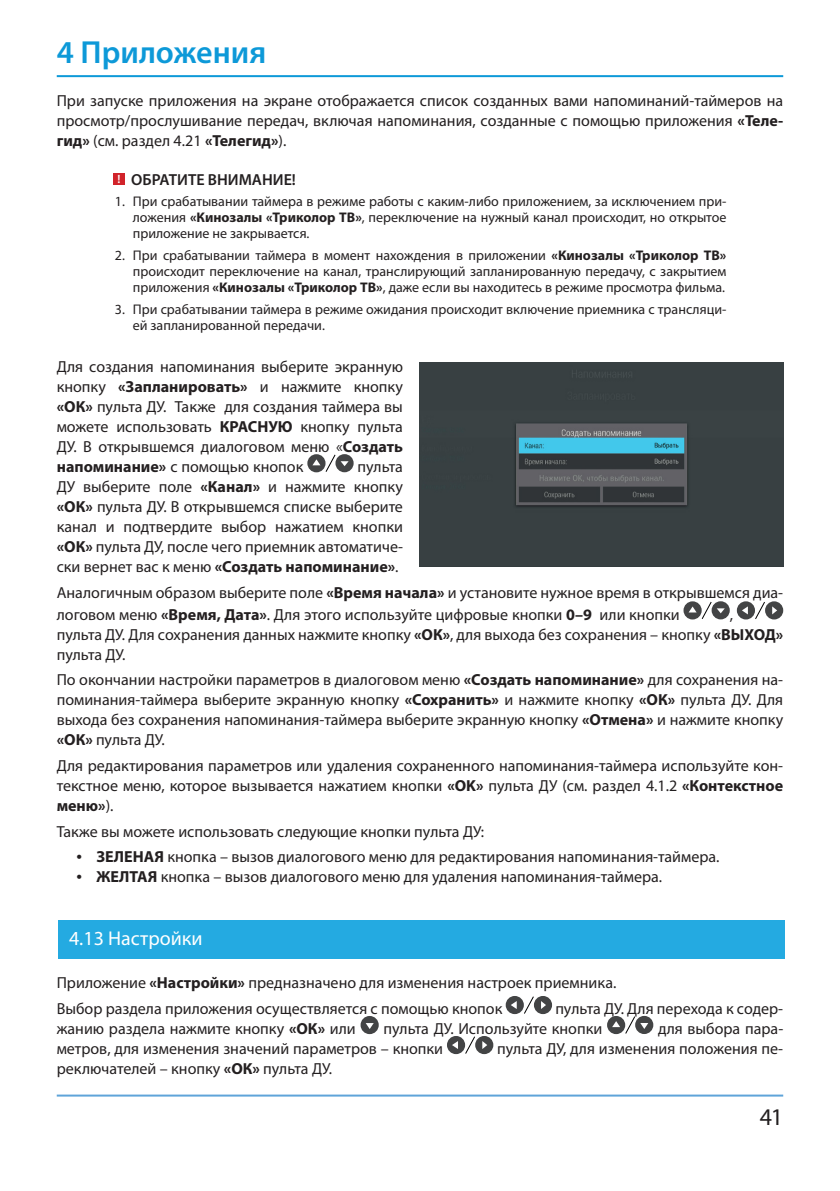
<style>
.page{position:relative;width:840px;height:1191px;background:#fff}
.page>*{position:absolute;margin:0;border:0;box-sizing:border-box;transform-origin:0 0}
.Заголовок{font:600 32px "Myriad Pro";color:#0d99d8}
.t1{font:24px "Myriad Pro";color:#231f20}
.Под_раздел{font:20px "Myriad Pro";color:#fff}
.Основной_текст{font:16px/20px "Myriad Pro";color:#231f20;text-align:justify}
.Стиль_абзаца_13{font:16px/20px "Myriad Pro";color:#231f20;text-align:justify}
.Внимание_-_Заголовок{font:600 16px "Myriad Pro";color:#231f20}
.t2{font:14px/16px "Myriad Pro";color:#231f20;text-align:justify}
.t3{font:600 12px "Myriad Pro";color:#fff}
.s1{font-weight:700}
.s2{font-size:20px}
</style>
<div class="page">
<hr style="left:57px;top:1094px;width:725px;height:2px;background:#5fa4d9">
<hr style="left:57px;top:75px;width:725px;height:2px;background:#0d99d8">
<div style="left:113px;top:173px;width:11px;height:11px;background:#d1232a"></div>
<div style="left:336px;top:455px;width:16px;height:16px;background:#434445;border-radius:50%"></div>
<div style="left:335px;top:454px;width:18px;height:18px;border:2px solid #434445;border-radius:50%"></div>
<div style="left:308px;top:455px;width:16px;height:16px;background:#434445;border-radius:50%"></div>
<div style="left:307px;top:454px;width:18px;height:18px;border:2px solid #434445;border-radius:50%"></div>
<svg style="left:312px;top:454px;width:36px;height:19px"></svg>
<div style="left:712px;top:602px;width:16px;height:16px;background:#434445;border-radius:50%"></div>
<div style="left:711px;top:601px;width:18px;height:18px;border:2px solid #434445;border-radius:50%"></div>
<div style="left:684px;top:602px;width:16px;height:16px;background:#434445;border-radius:50%"></div>
<div style="left:683px;top:601px;width:18px;height:18px;border:2px solid #434445;border-radius:50%"></div>
<svg style="left:688px;top:601px;width:36px;height:19px"></svg>
<div style="left:765px;top:602px;width:16px;height:16px;background:#434445;border-radius:50%"></div>
<div style="left:764px;top:601px;width:18px;height:18px;border:2px solid #434445;border-radius:50%"></div>
<svg style="left:772px;top:606px;width:4px;height:8px"></svg>
<svg style="left:753px;top:602px;width:12px;height:17px"></svg>
<div style="left:737px;top:602px;width:16px;height:16px;background:#434445;border-radius:50%"></div>
<div style="left:736px;top:601px;width:18px;height:18px;border:2px solid #434445;border-radius:50%"></div>
<svg style="left:742px;top:607px;width:5px;height:7px"></svg>
<img style="left:420px;top:363px;width:362px;height:204px">
<div style="left:58px;top:920px;width:726px;height:38px;background:#24aae1"></div>
<div style="left:534px;top:997px;width:16px;height:16px;background:#434445;border-radius:50%"></div>
<div style="left:533px;top:996px;width:18px;height:18px;border:2px solid #434445;border-radius:50%"></div>
<svg style="left:541px;top:1001px;width:4px;height:8px"></svg>
<svg style="left:522px;top:996px;width:12px;height:18px"></svg>
<div style="left:506px;top:997px;width:16px;height:16px;background:#434445;border-radius:50%"></div>
<div style="left:505px;top:996px;width:18px;height:18px;border:2px solid #434445;border-radius:50%"></div>
<svg style="left:511px;top:1001px;width:5px;height:8px"></svg>
<div style="left:361px;top:1017px;width:16px;height:16px;background:#434445;border-radius:50%"></div>
<div style="left:360px;top:1016px;width:18px;height:18px;border:2px solid #434445;border-radius:50%"></div>
<svg style="left:365px;top:1023px;width:8px;height:6px"></svg>
<div style="left:635px;top:1017px;width:17px;height:16px;background:#434445;border-radius:50%"></div>
<div style="left:634px;top:1016px;width:19px;height:18px;border:2px solid #434445;border-radius:50%"></div>
<div style="left:607px;top:1017px;width:17px;height:16px;background:#434445;border-radius:50%"></div>
<div style="left:606px;top:1016px;width:19px;height:18px;border:2px solid #434445;border-radius:50%"></div>
<svg style="left:611px;top:1015px;width:37px;height:19px"></svg>
<div style="left:476px;top:1037px;width:16px;height:16px;background:#434445;border-radius:50%"></div>
<div style="left:475px;top:1036px;width:18px;height:18px;border:2px solid #434445;border-radius:50%"></div>
<svg style="left:482px;top:1041px;width:5px;height:8px"></svg>
<svg style="left:464px;top:1036px;width:12px;height:18px"></svg>
<div style="left:447px;top:1037px;width:17px;height:16px;background:#434445;border-radius:50%"></div>
<div style="left:446px;top:1036px;width:19px;height:18px;border:2px solid #434445;border-radius:50%"></div>
<svg style="left:452px;top:1041px;width:6px;height:8px"></svg>
<p class="Заголовок" style="left:57px;top:32px;width:211px">4 Приложения</p>
<p class="Основной_текст" style="left:57px;top:90px;width:727px">При запуске приложения на экране отображается список созданных вами напоминаний-таймеров на просмотр/прослушивание передач, включая напоминания, созданные с помощью приложения <span class="s1">«Теле&shy;гид»</span> (см. раздел 4.21 <span class="s1">«Телегид»</span>).</p>
<p class="t3" style="left:117px;top:171px;width:5px">!</p>
<p class="Внимание_-_Заголовок" style="left:131px;top:169px;width:166px">ОБРАТИТЕ ВНИМАНИЕ!</p>
<p class="t2" style="left:133px;top:193px;width:595px;text-indent:-18px">1. При срабатывании таймера в режиме работы с каким-либо приложением, за исключением при&shy;ложения <span class="s1">«Кинозалы «Триколор ТВ»</span>, переключение на нужный канал происходит, но открытое приложение не закрывается.</p>
<p class="t2" style="left:133px;top:247px;width:594px;text-indent:-18px">2. При срабатывании таймера в момент нахождения в приложении <span class="s1">«Кинозалы «Триколор ТВ» </span>происходит переключение на канал, транслирующий запланированную передачу, с закрытием приложения <span class="s1">«Кинозалы «Триколор ТВ»</span>, даже если вы находитесь в режиме просмотра фильма.</p>
<p class="t2" style="left:133px;top:301px;width:594px;text-indent:-18px">3. При срабатывании таймера в режиме ожидания происходит включение приемника с трансляци&shy;ей запланированной передачи.</p>
<p class="Основной_текст" style="left:57px;top:357px;width:347px">Для создания напоминания выберите экранную кнопку <span class="s1">«Запланировать»</span> и нажмите кнопку <span class="s1">«ОК»</span> пульта ДУ. Также для создания таймера вы можете использовать <span class="s1">КРАСНУЮ</span> кнопку пульта ДУ. В открывшемся диалоговом меню «<span class="s1">Создать напоминание»</span> с помощью кнопок</p>
<p class="Основной_текст" style="left:57px;top:457px;width:347px;text-indent:300px">пульта ДУ выберите поле <span class="s1">«Канал»</span> и нажмите кнопку <span class="s1">«ОК»</span> пульта ДУ. В открывшемся списке выберите канал и подтвердите выбор нажатием кнопки <span class="s1">«ОК»</span> пульта ДУ, после чего приемник автоматиче&shy;ски вернет вас к меню <span class="s1">«Создать напоминание»</span>.</p>
<p class="Основной_текст" style="left:57px;top:582px;width:727px;line-height:21.4px">Аналогичным образом выберите поле <span class="s1">«Время начала»</span> и установите нужное время в открывшемся диа&shy;логовом меню <span class="s1">«Время, Дата»</span>. Для этого используйте цифровые кнопки <span class="s1">0–9</span> или кнопки</p>
<p class="Основной_текст" style="left:57px;top:604px;width:727px;text-align:left;text-indent:672px">,<br>пульта ДУ. Для сохранения данных нажмите кнопку <span class="s1">«ОК»</span>, для выхода без сохранения – кнопку <span class="s1">«ВЫХОД» </span>пульта ДУ.</p>
<p class="Основной_текст" style="left:57px;top:669px;width:727px">По окончании настройки параметров в диалоговом меню <span class="s1">«Создать напоминание»</span> для сохранения на&shy;поминания-таймера выберите экранную кнопку <span class="s1">«Сохранить»</span> и нажмите кнопку <span class="s1">«ОК»</span> пульта ДУ. Для выхода без сохранения напоминания-таймера выберите экранную кнопку <span class="s1">«Отмена»</span> и нажмите кнопку <span class="s1">«ОК»</span> пульта ДУ.</p>
<p class="Стиль_абзаца_13" style="left:57px;top:755px;width:727px">Для редактирования параметров или удаления сохраненного напоминания-таймера используйте кон&shy;текстное меню, которое вызывается нажатием кнопки <span class="s1">«OK»</span> пульта ДУ (см. раздел 4.1.2 <span class="s1">«Контекстное меню»</span>).</p>
<p class="Стиль_абзаца_13" style="left:57px;top:821px;width:428px">Также вы можете использовать следующие кнопки пульта ДУ:</p>
<p class="Основной_текст" style="left:77px;top:846px;width:644px"><span class="s2">•</span> <span class="s1">ЗЕЛЕНАЯ</span> кнопка – вызов диалогового меню для редактирования напоминания-таймера.</p>
<p class="Основной_текст" style="left:77px;top:866px;width:586px"><span class="s2">•</span> <span class="s1">ЖЕЛТАЯ</span> кнопка – вызов диалогового меню для удаления напоминания-таймера.</p>
<p class="Под_раздел" style="left:69px;top:926px;width:135px">4.13 Настройки</p>
<p class="Основной_текст" style="left:57px;top:972px;width:560px">Приложение <span class="s1">«Настройки»</span> предназначено для изменения настроек приемника.</p>
<p class="Основной_текст" style="left:57px;top:998px;width:447px">Выбор раздела приложения осуществляется с помощью кнопок</p>
<p class="Основной_текст" style="left:555px;top:998px;width:229px">пульта ДУ. Для перехода к содер-</p>
<p class="Основной_текст" style="left:57px;top:1018px;width:300px">жанию раздела нажмите кнопку <span class="s1">«ОК»</span> или</p>
<p class="Основной_текст" style="left:383px;top:1018px;width:220px">пульта ДУ. Используйте кнопки</p>
<p class="Основной_текст" style="left:657px;top:1018px;width:127px">для выбора пара-</p>
<p class="Основной_текст" style="left:57px;top:1038px;width:387px">метров, для изменения значений параметров – кнопки</p>
<p class="Основной_текст" style="left:497px;top:1038px;width:287px">пульта ДУ, для изменения положения пе-</p>
<p class="Основной_текст" style="left:57px;top:1058px;width:276px">реключателей – кнопку <span class="s1">«ОК»</span> пульта ДУ.</p>
<h2 class="t1" style="left:759px;top:1102px;width:25px">41</h2>
</div>
